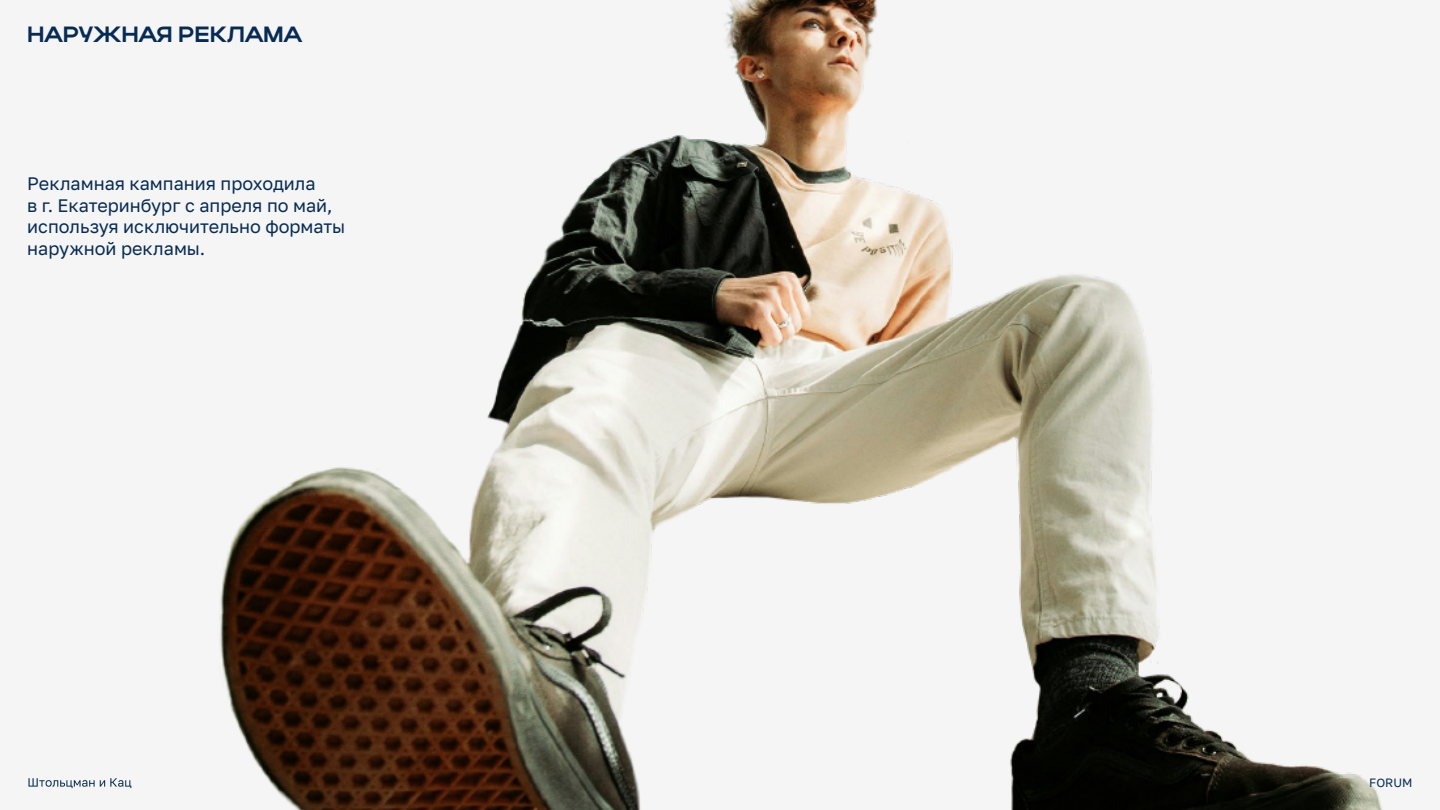
<style>
.page{position:relative;width:1440px;height:810px;background:#f5f5f5}
.page>*{position:absolute;margin:0;border:0;box-sizing:border-box;transform-origin:0 0}
.t1{font:700 22px "Actay Wide";letter-spacing:-.005em;color:#072b53}
.t2{font:18px/21.6px "Golos Text VF";color:#072b53}
.t3{font:12px "Golos Text";color:#072b53}
</style>
<div class="page">
<img style="left:220px;top:0;width:1162px;height:810px">
<svg style="left:28px;top:778px;width:103px;height:10px"></svg>
<p class="t1" style="left:27px;top:21px;width:276px">НАРУЖНАЯ РЕКЛАМА</p>
<p class="t2" style="left:27px;top:173px;width:319px">Рекламная кампания проходила<br>в г. Екатеринбург с апреля по май, используя исключительно форматы наружной рекламы.</p>
<p class="t3" style="left:1369px;top:775px;width:45px">FORUM</p>
</div>
